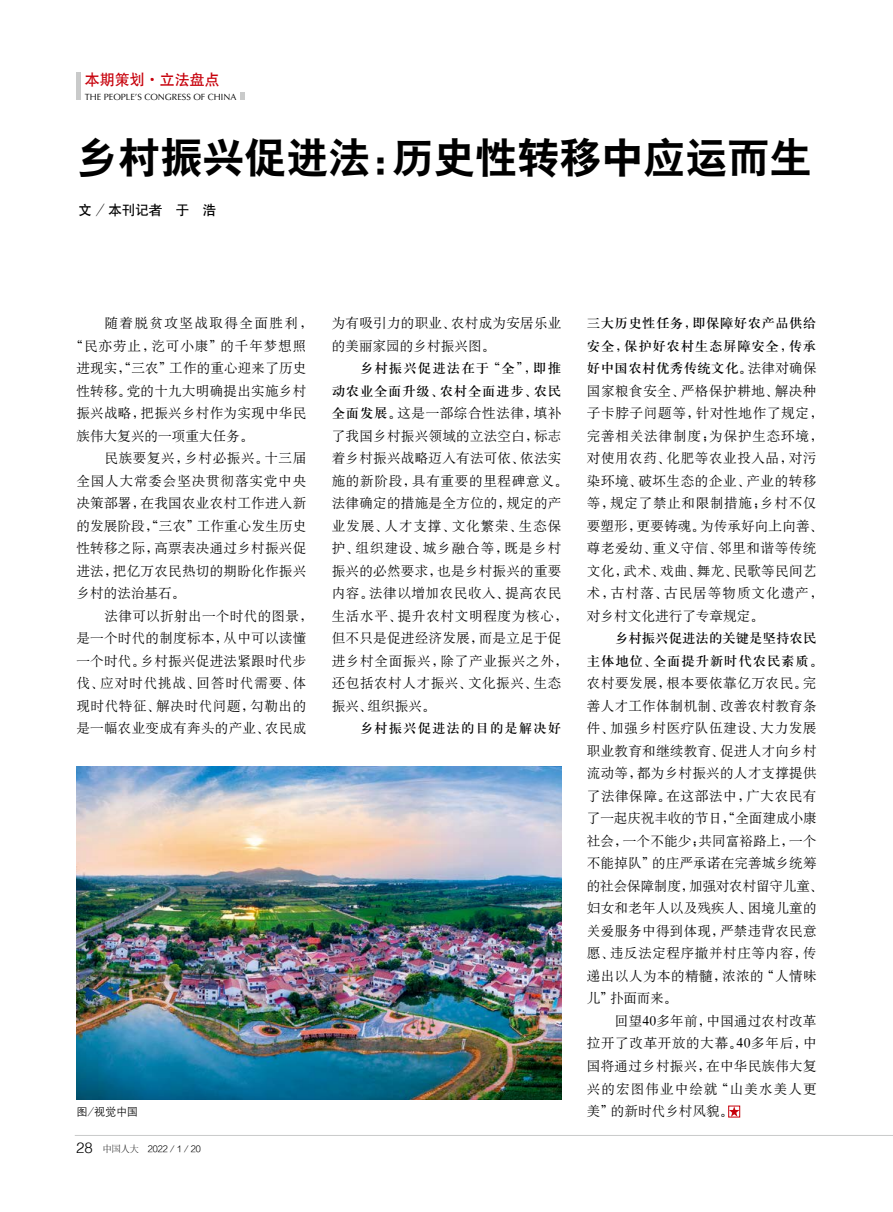
<style>
.page{position:relative;width:893px;height:1212px;background:#fff}
.page>*{position:absolute;margin:0;border:0;box-sizing:border-box;transform-origin:0 0}
.t1{font:42px "H Yb 2 gj";color:#000}
.t2{font:15px "H Yb 1 gj";color:#c7000b}
.t3{font:13.5px/22.5px "H Ya 6 gj";letter-spacing:.025em;color:#000}
.t4{font:13.5px/22.5px "H Ya 6 gj";letter-spacing:.045em;color:#000}
.t5{font:13.5px/22.5px "H Ya 3 gj";letter-spacing:.045em;color:#000;text-align:right}
.t6{font:13.5px "H Ya 6 gj";letter-spacing:.07em;color:#000}
.t7{font:13.5px "H Ya 6 gj";letter-spacing:.05em;color:#000}
.t8{font:13.5px/22.5px "H Ya 3 gj";letter-spacing:-.005em;color:#000}
.t9{font:13.5px "H Ya 6 gj";letter-spacing:.11em;color:#000}
.t10{font:13.5px "H Ya 3 gj";letter-spacing:.07em;color:#000}
.t11{font:13.5px "H Yb 1 gj";color:#000}
.t12{font:11.25px "H Yg 2 gj";color:#000}
.t13{font:9px "Optima";color:#000}
.t14{font:9px "FZZDXJW GB1 0";color:#000}
.s1{font-family:"H Ya 3 gj"}
.s2{font-family:"H Ya 6 gj"}
.s3{font-family:"Helvetica";font-weight:300;font-size:15px}
.s4{font-family:"FZSYJW GB1 0"}
</style>
<div class="page">
<hr style="left:75px;top:1135px;width:818px;height:1px;background:#c9caca">
<hr style="left:77px;top:72px;width:4px;height:28px;background:#c9caca">
<svg style="left:240px;top:92px;width:4px;height:8px"></svg>
<div style="left:728px;top:1106px;width:12px;height:11px;border:1px solid #c7000b"></div>
<svg style="left:729px;top:1106px;width:10px;height:11px"></svg>
<img style="left:77px;top:766px;width:484px;height:334px">
<p class="t2" style="left:85px;top:72px;width:136px">本期策划·立法盘点</p>
<p class="t13" style="left:85px;top:91px;width:153px">THE PEOPLE’S CONGRESS OF CHINA</p>
<h1 class="t1" style="left:76px;top:136px;width:737px">乡村振兴促进法：历史性转移中应运而生</h1>
<p class="t11" style="left:79px;top:204px;width:139px">文/本刊记者 于 浩</p>
<p class="t9" style="left:105px;top:316px;width:210px">随着脱贫攻坚战取得全面胜利，</p>
<p class="t6" style="left:70px;top:339px;width:238px">“民亦劳止，汔可小康”的千年梦想照</p>
<p class="t3" style="left:76px;top:357px;width:231px">进现实，“三农”工作的重心迎来了历史</p>
<p class="t3" style="left:76px;top:379px;width:231px">性转移。党的十九大明确提出实施乡村</p>
<p class="t3" style="left:76px;top:402px;width:231px">振兴战略，把振兴乡村作为实现中华民</p>
<p class="t3" style="left:76px;top:424px;width:179px">族伟大复兴的一项重大任务。</p>
<p class="t7" style="left:105px;top:451px;width:203px">民族要复兴，乡村必振兴。十三届</p>
<p class="t6" style="left:76px;top:474px;width:231px">全国人大常委会坚决贯彻落实党中央</p>
<p class="t3" style="left:76px;top:492px;width:231px">决策部署，在我国农业农村工作进入新</p>
<p class="t3" style="left:76px;top:514px;width:231px">的发展阶段，“三农”工作重心发生历史</p>
<p class="t3" style="left:76px;top:537px;width:231px">性转移之际，高票表决通过乡村振兴促</p>
<p class="t3" style="left:76px;top:559px;width:231px">进法，把亿万农民热切的期盼化作振兴</p>
<p class="t3" style="left:76px;top:582px;width:110px">乡村的法治基石。</p>
<p class="t3" style="left:105px;top:604px;width:210px">法律可以折射出一个时代的图景，</p>
<p class="t3" style="left:76px;top:627px;width:231px">是一个时代的制度标本，从中可以读懂</p>
<p class="t3" style="left:76px;top:649px;width:231px">一个时代。乡村振兴促进法紧跟时代步</p>
<p class="t6" style="left:76px;top:676px;width:231px">伐、应对时代挑战、回答时代需要、体</p>
<p class="t7" style="left:76px;top:699px;width:231px">现时代特征、解决时代问题，勾勒出的</p>
<p class="t3" style="left:76px;top:717px;width:231px">是一幅农业变成有奔头的产业、农民成</p>
<p class="t3" style="left:332px;top:312px;width:231px">为有吸引力的职业、农村成为安居乐业的美丽家园的乡村振兴图。</p>
<p class="t5" style="left:332px;top:357px;width:231px">乡村振兴促进法在于“全”，即推<br>动农业全面升级、农村全面进步、农民</p>
<p class="t4" style="left:332px;top:402px;width:238px"><span class="s1">全面发展。</span>这是一部综合性法律，填补了我国乡村振兴领域的立法空白，标志着乡村振兴战略迈入有法可依、依法实施的新阶段，具有重要的里程碑意义。法律确定的措施是全方位的，规定的产业发展、人才支撑、文化繁荣、生态保护、组织建设、城乡融合等，既是乡村振兴的必然要求，也是乡村振兴的重要内容。法律以增加农民收入、提高农民生活水平、提升农村文明程度为核心，但不只是促进经济发展，而是立足于促进乡村全面振兴，除了产业振兴之外，还包括农村人才振兴、文化振兴、生态振兴、组织振兴。</p>
<p class="t10" style="left:360px;top:721px;width:203px">乡村振兴促进法的目的是解决好</p>
<p class="t5" style="left:587px;top:312px;width:231px;text-align:justify">三大历史性任务，即保障好农产品供给安全，保护好农村生态屏障安全，传承好中国农村优秀传统文化。<span class="s2">法律对确保</span></p>
<p class="t4" style="left:587px;top:379px;width:238px">国家粮食安全、严格保护耕地、解决种子卡脖子问题等，针对性地作了规定，完善相关法律制度；为保护生态环境，对使用农药、化肥等农业投入品，对污染环境、破坏生态的企业、产业的转移等，规定了禁止和限制措施；乡村不仅要塑形，更要铸魂。为传承好向上向善、尊老爱幼、重义守信、邻里和谐等传统文化，武术、戏曲、舞龙、民歌等民间艺术，古村落、古民居等物质文化遗产，对乡村文化进行了专章规定。</p>
<p class="t8" style="left:587px;top:627px;width:238px;text-indent:28px">乡村振兴促进法的关键是坚持农民主体地位、全面提升新时代农民素质。</p>
<p class="t3" style="left:587px;top:672px;width:238px">农村要发展，根本要依靠亿万农民。完善人才工作体制机制、改善农村教育条件、加强乡村医疗队伍建设、大力发展职业教育和继续教育、促进人才向乡村流动等，都为乡村振兴的人才支撑提供了法律保障。在这部法中，广大农民有了一起庆祝丰收的节日，“全面建成小康社会，一个不能少；共同富裕路上，一个不能掉队”的庄严承诺在完善城乡统筹的社会保障制度，加强对农村留守儿童、妇女和老年人以及残疾人、困境儿童的关爱服务中得到体现，严禁违背农民意愿、违反法定程序撤并村庄等内容，传递出以人为本的精髓，浓浓的“人情味儿”扑面而来。</p>
<p class="t3" style="left:587px;top:1010px;width:231px;text-align:justify;text-indent:28px">回望40多年前，中国通过农村改革拉开了改革开放的大幕。40多年后，中国将通过乡村振兴，在中华民族伟大复兴的宏图伟业中绘就“山美水美人更</p>
<p class="t12" style="left:77px;top:1106px;width:63px">图/视觉中国</p>
<p class="t3" style="left:587px;top:1100px;width:148px">美”的新时代乡村风貌。</p>
<p class="t14" style="left:76px;top:1144px;width:126px"><span class="s3">28</span> <span class="s4">中国人大</span> 2022／1／20</p>
</div>
